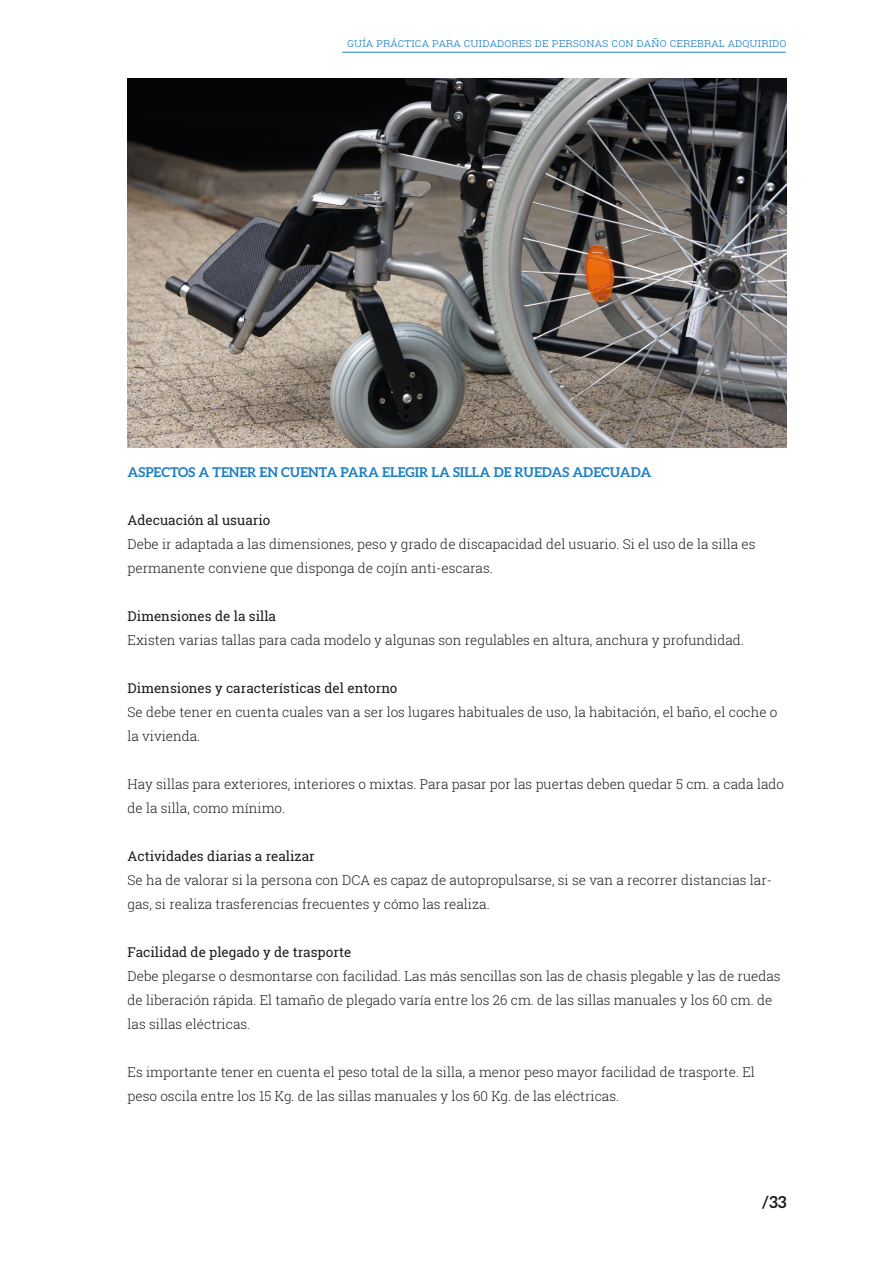
<style>
.page{position:relative;width:893px;height:1263px;background:#fff}
.page>*{position:absolute;margin:0;border:0;box-sizing:border-box;transform-origin:0 0}
.t1{font:700 16.5px "Aleo";color:#1d1d1b}
.texto_booklet{font:300 13.5px/24px "Roboto Slab";color:#1d1d1b}
.texto_booklet-2{font:13.5px "Roboto Slab";color:#1d1d1b}
.texto_booklet-3{font:700 13.5px "Aleo";color:#1c7ec2}
.t2{font:300 12px "Roboto Slab";color:#1c7ec2}
</style>
<div class="page">
<hr style="left:342px;top:52px;width:444px;height:1px;background:#1c7ec2">
<img style="left:128px;top:79px;width:659px;height:369px">
<p class="t2" style="left:347px;top:34px;width:441px">Guía PRÁCTICA para cuidadores de personas con Daño Cerebral Adquirido</p>
<p class="texto_booklet-3" style="left:128px;top:465px;width:525px">ASPECTOS A TENER EN CUENTA PARA ELEGIR LA SILLA DE RUEDAS ADECUADA</p>
<p class="texto_booklet-2" style="left:128px;top:511px;width:144px">Adecuación al usuario</p>
<p class="texto_booklet" style="left:128px;top:532px;width:630px">Debe ir adaptada a las dimensiones, peso y grado de discapacidad del usuario. Si el uso de la silla es permanente conviene que disponga de cojín anti-escaras.</p>
<p class="texto_booklet-2" style="left:128px;top:607px;width:150px">Dimensiones de la silla</p>
<p class="texto_booklet" style="left:128px;top:628px;width:618px">Existen varias tallas para cada modelo y algunas son regulables en altura, anchura y profundidad.</p>
<p class="texto_booklet-2" style="left:128px;top:679px;width:271px">Dimensiones y características del entorno</p>
<p class="texto_booklet" style="left:128px;top:700px;width:651px">Se debe tener en cuenta cuales van a ser los lugares habituales de uso, la habitación, el baño, el coche o la vivienda.</p>
<p class="texto_booklet" style="left:128px;top:772px;width:658px">Hay sillas para exteriores, interiores o mixtas. Para pasar por las puertas deben quedar 5 cm. a cada lado de la silla, como mínimo.</p>
<p class="texto_booklet-2" style="left:128px;top:847px;width:189px">Actividades diarias a realizar</p>
<p class="texto_booklet" style="left:128px;top:868px;width:646px">Se ha de valorar si la persona con DCA es capaz de autopropulsarse, si se van a recorrer distancias lar&shy;gas, si realiza trasferencias frecuentes y cómo las realiza.</p>
<p class="texto_booklet-2" style="left:128px;top:943px;width:225px">Facilidad de plegado y de trasporte</p>
<p class="texto_booklet" style="left:128px;top:964px;width:654px">Debe plegarse o desmontarse con facilidad. Las más sencillas son las de chasis plegable y las de ruedas de liberación rápida. El tamaño de plegado varía entre los 26 cm. de las sillas manuales y los 60 cm. de las sillas eléctricas.</p>
<p class="texto_booklet" style="left:128px;top:1060px;width:629px">Es importante tener en cuenta el peso total de la silla, a menor peso mayor facilidad de trasporte. El peso oscila entre los 15 Kg. de las sillas manuales y los 60 Kg. de las eléctricas.</p>
<p class="t1" style="left:762px;top:1193px;width:26px">/33</p>
</div>
